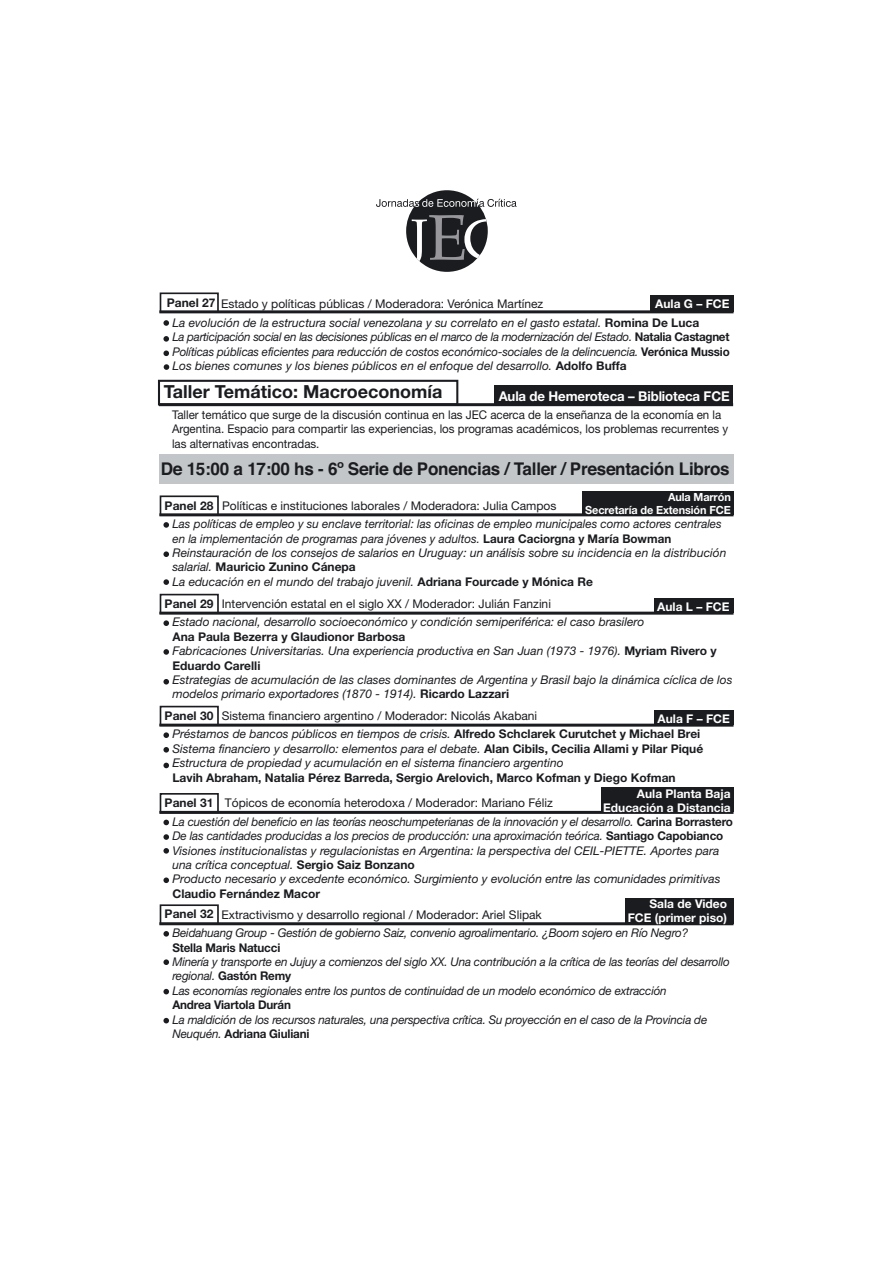
<style>
.page{position:relative;width:893px;height:1263px;background:#fff}
.page>*{position:absolute;margin:0;border:0;box-sizing:border-box;transform-origin:0 0}
.t1{font:700 18px "Helvetica Neue";color:#1b1c20}
.t2{font:700 17.4px "Helvetica";letter-spacing:-.015em;color:#1b1c20}
.t3{font:700 13.5px "Helvetica Neue";letter-spacing:-.01em;color:#fff}
.t4{font:italic 12px/14.4px "Helvetica Neue";color:#1b1c20}
.t5{font:12px "Helvetica Neue";color:#1b1c20}
.t6{font:12px/14.4px "Helvetica Neue";color:#1b1c20;scale:.96 1}
.t7{font:700 12px "Helvetica Neue";color:#1b1c20}
.t8{font:700 12px/13.5px "Helvetica Neue";color:#fff;text-align:right}
.t9{font:700 11.25px/13.5px "Helvetica Neue";letter-spacing:-.01em;color:#fff;text-align:right}
.s1{font-weight:700}
.s2{font-weight:700;font-style:normal}
</style>
<div class="page">
<svg style="left:376px;top:190px;width:140px;height:82px"></svg>
<svg style="left:164px;top:364px;width:5px;height:6px"></svg>
<div style="left:650px;top:295px;width:83px;height:17px;background:#1b1c20"></div>
<svg style="left:163px;top:320px;width:6px;height:6px"></svg>
<svg style="left:163px;top:350px;width:6px;height:6px"></svg>
<svg style="left:163px;top:336px;width:6px;height:6px"></svg>
<hr style="left:159px;top:310px;width:574px;height:3px;background:#1b1c20">
<div style="left:160px;top:292px;width:59px;height:21px;border:2px solid #1b1c20"></div>
<div style="left:582px;top:491px;width:151px;height:24px;background:#1b1c20"></div>
<svg style="left:163px;top:522px;width:6px;height:6px"></svg>
<svg style="left:163px;top:551px;width:6px;height:6px"></svg>
<svg style="left:163px;top:579px;width:6px;height:6px"></svg>
<hr style="left:159px;top:513px;width:574px;height:3px;background:#1b1c20">
<div style="left:160px;top:495px;width:59px;height:21px;border:2px solid #1b1c20"></div>
<div style="left:654px;top:599px;width:79px;height:14px;background:#1b1c20"></div>
<svg style="left:163px;top:620px;width:6px;height:6px"></svg>
<svg style="left:163px;top:679px;width:6px;height:6px"></svg>
<svg style="left:163px;top:649px;width:6px;height:6px"></svg>
<hr style="left:159px;top:612px;width:574px;height:3px;background:#1b1c20">
<div style="left:160px;top:594px;width:59px;height:20px;border:2px solid #1b1c20"></div>
<div style="left:654px;top:711px;width:79px;height:14px;background:#1b1c20"></div>
<svg style="left:163px;top:732px;width:6px;height:6px"></svg>
<svg style="left:163px;top:763px;width:6px;height:5px"></svg>
<svg style="left:163px;top:747px;width:6px;height:6px"></svg>
<hr style="left:159px;top:724px;width:574px;height:3px;background:#1b1c20">
<div style="left:160px;top:706px;width:59px;height:20px;border:2px solid #1b1c20"></div>
<div style="left:601px;top:788px;width:132px;height:24px;background:#1b1c20"></div>
<svg style="left:163px;top:820px;width:6px;height:5px"></svg>
<svg style="left:163px;top:848px;width:6px;height:6px"></svg>
<svg style="left:163px;top:877px;width:6px;height:6px"></svg>
<svg style="left:163px;top:834px;width:6px;height:6px"></svg>
<hr style="left:159px;top:811px;width:574px;height:3px;background:#1b1c20">
<div style="left:160px;top:793px;width:59px;height:20px;border:2px solid #1b1c20"></div>
<div style="left:625px;top:898px;width:108px;height:25px;background:#1b1c20"></div>
<svg style="left:163px;top:931px;width:6px;height:6px"></svg>
<svg style="left:163px;top:959px;width:6px;height:6px"></svg>
<svg style="left:163px;top:989px;width:6px;height:5px"></svg>
<svg style="left:163px;top:1018px;width:6px;height:5px"></svg>
<hr style="left:159px;top:922px;width:574px;height:3px;background:#1b1c20">
<div style="left:160px;top:904px;width:59px;height:21px;border:2px solid #1b1c20"></div>
<div style="left:158px;top:380px;width:300px;height:25px;border:2px solid #1b1c20"></div>
<div style="left:494px;top:385px;width:239px;height:19px;background:#1b1c20"></div>
<hr style="left:159px;top:403px;width:574px;height:3px;background:#1b1c20">
<div style="left:159px;top:454px;width:574px;height:30px;background:#c3c6c8"></div>
<p class="t5" style="left:167px;top:299px;width:378px"><span class="s1">Panel 27</span> Estado y políticas públicas / Moderadora: Verónica Martínez</p>
<p class="t8" style="left:655px;top:298px;width:76px">Aula G – FCE</p>
<p class="t4" style="left:172px;top:317px;width:559px">La evolución de la estructura social venezolana y su correlato en el gasto estatal. <span class="s2">Romina De Luca<br></span>La participación social en las decisiones públicas en el marco de la modernización del Estado. <span class="s2">Natalia Castagnet </span>Políticas públicas eficientes para reducción de costos económico-sociales de la delincuencia. <span class="s2">Verónica Mussio </span>Los bienes comunes y los bienes públicos en el enfoque del desarrollo. <span class="s2">Adolfo Buffa</span></p>
<h1 class="t1" style="left:164px;top:385px;width:280px">Taller Temático: Macroeconomía</h1>
<p class="t3" style="left:499px;top:391px;width:232px">Aula de Hemeroteca – Biblioteca FCE</p>
<p class="t6" style="left:172px;top:409px;width:581px">Taller temático que surge de la discusión continua en las JEC acerca de la enseñanza de la economía en la<br>Argentina. Espacio para compartir las experiencias, los programas académicos, los problemas recurrentes y las alternativas encontradas.</p>
<h2 class="t2" style="left:161px;top:462px;width:570px">De 15:00 a 17:00 hs - 6º Serie de Ponencias / Taller / Presentación Libros</h2>
<p class="t7" style="left:165px;top:501px;width:50px">Panel 28</p>
<p class="t9" style="left:585px;top:491px;width:147px">Aula Marrón<br>Secretaría de Extensión FCE</p>
<p class="t5" style="left:222px;top:501px;width:336px">Políticas e instituciones laborales / Moderadora: Julia Campos</p>
<p class="t4" style="left:172px;top:518px;width:555px">Las políticas de empleo y su enclave territorial: las oficinas de empleo municipales como actores centrales en la implementación de programas para jóvenes y adultos. <span class="s2">Laura Caciorgna y María Bowman </span>Reinstauración de los consejos de salarios en Uruguay: un análisis sobre su incidencia en la distribución salarial. <span class="s2">Mauricio Zunino Cánepa<br></span>La educación en el mundo del trabajo juvenil. <span class="s2">Adriana Fourcade y Mónica Re</span></p>
<p class="t5" style="left:165px;top:600px;width:388px"><span class="s1">Panel 29</span> Intervención estatal en el siglo XX / Moderador: Julián Fanzini</p>
<p class="t8" style="left:657px;top:602px;width:74px">Aula L – FCE</p>
<p class="t4" style="left:172px;top:616px;width:473px">Estado nacional, desarrollo socioeconómico y condición semiperiférica: el caso brasilero</p>
<p class="t4" style="left:172px;top:631px;width:546px"><span class="s2">Ana Paula Bezerra y Glaudionor Barbosa<br></span>Fabricaciones Universitarias. Una experiencia productiva en San Juan (1973 - 1976). <span class="s2">Myriam Rivero y<br>Eduardo Carelli</span></p>
<p class="t4" style="left:172px;top:674px;width:561px">Estrategias de acumulación de las clases dominantes de Argentina y Brasil bajo la dinámica cíclica de los modelos primario exportadores (1870 - 1914). <span class="s2">Ricardo Lazzari</span></p>
<p class="t5" style="left:165px;top:711px;width:374px"><span class="s1">Panel 30</span> Sistema financiero argentino / Moderador: Nicolás Akabani</p>
<p class="t8" style="left:658px;top:713px;width:74px">Aula F – FCE</p>
<p class="t4" style="left:172px;top:728px;width:532px">Préstamos de bancos públicos en tiempos de crisis. <span class="s2">Alfredo Schclarek Curutchet y Michael Brei<br></span>Sistema financiero y desarrollo: elementos para el debate. <span class="s2">Alan Cibils, Cecilia Allami y Pilar Piqué<br></span>Estructura de propiedad y acumulación en el sistema financiero argentino</p>
<p class="t7" style="left:172px;top:773px;width:505px">Lavih Abraham, Natalia Pérez Barreda, Sergio Arelovich, Marco Kofman y Diego Kofman</p>
<p class="t7" style="left:165px;top:798px;width:50px">Panel 31</p>
<p class="t8" style="left:603px;top:788px;width:129px">Aula Planta Baja<br>Educación a Distancia</p>
<p class="t5" style="left:225px;top:799px;width:329px">Tópicos de economía heterodoxa / Moderador: Mariano Féliz</p>
<p class="t4" style="left:172px;top:815px;width:562px">La cuestión del beneficio en las teorías neoschumpeterianas de la innovación y el desarrollo. <span class="s2">Carina Borrastero </span>De las cantidades producidas a los precios de producción: una aproximación teórica. <span class="s2">Santiago Capobianco </span>Visiones institucionalistas y regulacionistas en Argentina: la perspectiva del CEIL-PIETTE. Aportes para una crítica conceptual. <span class="s2">Sergio Saiz Bonzano<br></span>Producto necesario y excedente económico. Surgimiento y evolución entre las comunidades primitivas</p>
<p class="t7" style="left:172px;top:889px;width:149px">Claudio Fernández Macor</p>
<p class="t8" style="left:649px;top:898px;width:79px">Sala de Video</p>
<p class="t7" style="left:165px;top:910px;width:50px">Panel 32</p>
<p class="t5" style="left:221px;top:910px;width:322px">Extractivismo y desarrollo regional / Moderador: Ariel Slipak</p>
<p class="t8" style="left:628px;top:912px;width:101px">FCE (primer piso)</p>
<p class="t4" style="left:172px;top:927px;width:517px">Beidahuang Group - Gestión de gobierno Saiz, convenio agroalimentario. ¿Boom sojero en Río Negro?</p>
<p class="t7" style="left:172px;top:943px;width:109px">Stella Maris Natucci</p>
<p class="t4" style="left:172px;top:956px;width:559px">Minería y transporte en Jujuy a comienzos del siglo XX. Una contribución a la crítica de las teorías del desarrollo regional. <span class="s2">Gastón Remy<br></span>Las economías regionales entre los puntos de continuidad de un modelo económico de extracción</p>
<p class="t7" style="left:172px;top:1001px;width:120px">Andrea Viartola Durán</p>
<p class="t4" style="left:172px;top:1013px;width:536px">La maldición de los recursos naturales, una perspectiva crítica. Su proyección en el caso de la Provincia de<br>Neuquén. <span class="s2">Adriana Giuliani</span></p>
</div>
